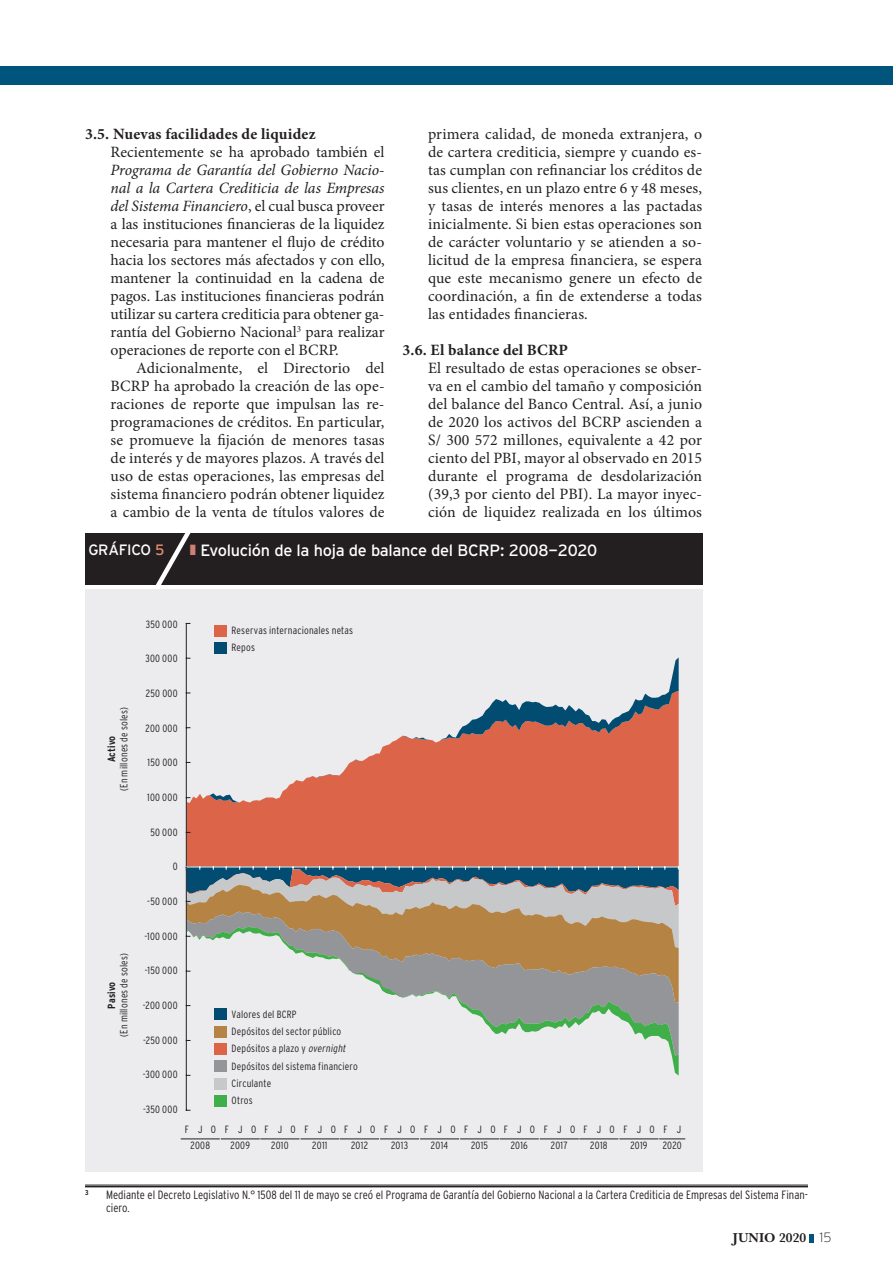
<style>
.page{position:relative;width:893px;height:1276px;background:#fff}
.page>*{position:absolute;margin:0;border:0;box-sizing:border-box;transform-origin:0 0}
.t1{font:16.35px "Interstate Mono";letter-spacing:-.02em;color:#fff}
.t2{font:15.75px/18px "Minion Pro";letter-spacing:.005em;color:#231f20;text-align:justify}
.t3{font:700 15.75px "Minion Pro";letter-spacing:.015em;color:#231f20}
.t4{font:15px "Interstate Mono";letter-spacing:-.02em;color:#fff}
.t5{font:13.5px "New Baskerville Bold SC";color:#231f20}
.t6{font:300 condensed 12px/13.5px "Interstate";color:#231f20}
.t7{font:300 condensed 10.5px/17.2px "Interstate";letter-spacing:.02em;color:#231f20}
.t8{font:700 condensed 10.5px "Interstate";letter-spacing:.015em;color:#231f20}
.t9{font:700 condensed 7.05px "Interstate";color:#231f20}
.s1{font-style:italic}
.s2{color:#e68e74}
.s3{font-family:"Baskerville";font-weight:600}
.s4{font-family:"Interstate";font-weight:200}
</style>
<div class="page">
<div style="left:85px;top:589px;width:617px;height:582px;background:#ececee"></div>
<div style="left:85px;top:534px;width:617px;height:51px;background:#231f20"></div>
<div style="left:215px;top:625px;width:12px;height:11px;background:#dc6549"></div>
<div style="left:215px;top:642px;width:12px;height:11px;background:#014c70"></div>
<div style="left:215px;top:1078px;width:12px;height:11px;background:#c7c8ca"></div>
<div style="left:215px;top:1095px;width:12px;height:11px;background:#40ae49"></div>
<div style="left:0;top:67px;width:893px;height:18px;background:#01547b"></div>
<hr style="left:85px;top:1186px;width:723px;height:1px;background:#231f20">
<hr style="left:85px;top:1184px;width:723px;height:1px;background:#231f20">
<div style="left:187px;top:803px;width:492px;height:63px;background:#dc6549"></div>
<svg style="left:187px;top:657px;width:492px;height:146px"></svg>
<hr style="left:186px;top:623px;width:1px;height:244px;background:#231f20">
<svg style="left:187px;top:948px;width:492px;height:127px"></svg>
<hr style="left:186px;top:867px;width:1px;height:243px;background:#231f20">
<svg style="left:186px;top:866px;width:493px;height:82px;background:#99927f"></svg>
<hr style="left:181px;top:1138px;width:38px;height:1px;background:#231f20">
<hr style="left:421px;top:1138px;width:38px;height:1px;background:#231f20">
<hr style="left:261px;top:1138px;width:38px;height:1px;background:#231f20">
<hr style="left:500px;top:1138px;width:38px;height:1px;background:#231f20">
<hr style="left:340px;top:1138px;width:39px;height:1px;background:#231f20">
<hr style="left:580px;top:1138px;width:38px;height:1px;background:#231f20">
<hr style="left:221px;top:1138px;width:38px;height:1px;background:#231f20">
<hr style="left:461px;top:1138px;width:38px;height:1px;background:#231f20">
<hr style="left:301px;top:1138px;width:38px;height:1px;background:#231f20">
<hr style="left:540px;top:1138px;width:38px;height:1px;background:#231f20">
<hr style="left:381px;top:1138px;width:38px;height:1px;background:#231f20">
<hr style="left:620px;top:1138px;width:38px;height:1px;background:#231f20">
<svg style="left:660px;top:1138px;width:25px;height:1px"></svg>
<svg style="left:809px;top:1234px;width:4px;height:8px"></svg>
<svg style="left:156px;top:534px;width:34px;height:51px"></svg>
<p class="t3" style="left:85px;top:123px;width:232px">3.5. Nuevas facilidades de liquidez</p>
<p class="t2" style="left:111px;top:143px;width:276px">Recientemente se ha aprobado también el</p>
<p class="t2" style="left:111px;top:161px;width:276px"><span class="s1">Programa de Garantía del Gobierno Nacio&shy;nal a la Cartera Crediticia de las Empresas del Sistema Financiero</span>, el cual busca proveer a las instituciones financieras de la liquidez necesaria para mantener el flujo de crédito hacia los sectores más afectados y con ello, mantener la continuidad en la cadena de pagos. Las instituciones financieras podrán utilizar su cartera crediticia para obtener ga&shy;rantía del Gobierno Nacional<sup>3</sup> para realizar operaciones de reporte con el BCRP.</p>
<p class="t2" style="left:111px;top:359px;width:276px;text-indent:25px">Adicionalmente, el Directorio del BCRP ha aprobado la creación de las ope&shy;raciones de reporte que impulsan las re&shy;programaciones de créditos. En particular, se promueve la fijación de menores tasas de interés y de mayores plazos. A través del uso de estas operaciones, las empresas del sistema financiero podrán obtener liquidez a cambio de la venta de títulos valores de</p>
<p class="t2" style="left:428px;top:125px;width:276px">primera calidad, de moneda extranjera, o de cartera crediticia, siempre y cuando es&shy;tas cumplan con refinanciar los créditos de sus clientes, en un plazo entre 6 y 48 meses, y tasas de interés menores a las pactadas inicialmente. Si bien estas operaciones son de carácter voluntario y se atienden a so&shy;licitud de la empresa financiera, se espera que este mecanismo genere un efecto de coordinación, a fin de extenderse a todas las entidades financieras.</p>
<p class="t3" style="left:403px;top:339px;width:167px">3.6. El balance del BCRP</p>
<p class="t2" style="left:428px;top:359px;width:276px">El resultado de estas operaciones se obser&shy;va en el cambio del tamaño y composición del balance del Banco Central. Así, a junio de 2020 los activos del BCRP ascienden a S/ 300 572 millones, equivalente a 42 por ciento del PBI, mayor al observado en 2015 durante el programa de desdolarización (39,3 por ciento del PBI). La mayor inyec&shy;ción de liquidez realizada en los últimos</p>
<p class="t4" style="left:88px;top:541px;width:77px">GRÁFICO <span class="s2">5</span></p>
<p class="t1" style="left:201px;top:541px;width:398px">Evolución de la hoja de balance del BCRP: 2008-2020</p>
<p class="t7" style="left:115px;top:791px;width:85px;rotate:-90deg">(En millones de soles)</p>
<p class="t8" style="left:105px;top:762px;width:28px;rotate:-90deg">Activo</p>
<p class="t7" style="left:115px;top:1037px;width:85px;rotate:-90deg">(En millones de soles)</p>
<p class="t8" style="left:105px;top:1008px;width:28px;rotate:-90deg">Pasivo</p>
<p class="t7" style="left:146px;top:615px;width:33px">350 000</p>
<p class="t7" style="left:145px;top:650px;width:34px">300 000</p>
<p class="t7" style="left:146px;top:684px;width:33px">250 000</p>
<p class="t7" style="left:145px;top:719px;width:34px">200 000</p>
<p class="t7" style="left:148px;top:754px;width:32px">150 000</p>
<p class="t7" style="left:147px;top:788px;width:32px">100 000</p>
<p class="t7" style="left:150px;top:823px;width:29px">50 000</p>
<p class="t7" style="left:173px;top:858px;width:6px">0</p>
<p class="t7" style="left:147px;top:892px;width:32px">-50 000</p>
<p class="t7" style="left:144px;top:927px;width:35px">-100 000</p>
<p class="t7" style="left:145px;top:961px;width:34px">-150 000</p>
<p class="t7" style="left:143px;top:996px;width:36px">-200 000</p>
<p class="t7" style="left:143px;top:1031px;width:36px">-250 000</p>
<p class="t7" style="left:143px;top:1065px;width:36px">-300 000</p>
<p class="t7" style="left:143px;top:1100px;width:36px">-350 000</p>
<p class="t7" style="left:185px;top:1120px;width:33px">FJO</p>
<p class="t7" style="left:190px;top:1137px;width:21px">2008</p>
<p class="t7" style="left:232px;top:622px;width:123px;line-height:16.5px">Reservas internacionales netas<br>Repos</p>
<p class="t7" style="left:232px;top:1005px;width:128px">Valores del BCRP<br>Depósitos del sector público<br>Depósitos a plazo y <span class="s1">overnight<br></span>Depósitos del sistema financiero<br>Circulante<br>Otros</p>
<p class="t7" style="left:225px;top:1120px;width:33px">FJO</p>
<p class="t7" style="left:230px;top:1137px;width:21px">2009</p>
<p class="t7" style="left:264px;top:1120px;width:33px">FJO</p>
<p class="t7" style="left:271px;top:1137px;width:19px">2010</p>
<p class="t7" style="left:304px;top:1120px;width:33px">FJO</p>
<p class="t7" style="left:312px;top:1137px;width:17px">2011</p>
<p class="t7" style="left:344px;top:1120px;width:33px">FJO</p>
<p class="t7" style="left:351px;top:1137px;width:18px">2012</p>
<p class="t7" style="left:384px;top:1120px;width:33px">FJO</p>
<p class="t7" style="left:391px;top:1137px;width:18px">2013</p>
<p class="t7" style="left:424px;top:1120px;width:33px">FJO</p>
<p class="t7" style="left:431px;top:1137px;width:19px">2014</p>
<p class="t7" style="left:464px;top:1120px;width:33px">FJO</p>
<p class="t7" style="left:471px;top:1137px;width:19px">2015</p>
<p class="t7" style="left:504px;top:1120px;width:33px">FJO</p>
<p class="t7" style="left:511px;top:1137px;width:19px">2016</p>
<p class="t7" style="left:544px;top:1120px;width:33px">FJO</p>
<p class="t7" style="left:551px;top:1137px;width:18px">2017</p>
<p class="t7" style="left:583px;top:1120px;width:33px">FJO</p>
<p class="t7" style="left:590px;top:1137px;width:19px">2018</p>
<p class="t7" style="left:623px;top:1120px;width:33px">FJO</p>
<p class="t7" style="left:630px;top:1137px;width:19px">2019</p>
<p class="t7" style="left:663px;top:1120px;width:19px">F J</p>
<p class="t7" style="left:663px;top:1137px;width:21px">2020</p>
<p class="t6" style="left:85px;top:1187px;width:7px">3</p>
<p class="t6" style="left:195px;top:1187px;width:57px">Legislativo N</p>
<p class="t6" style="left:281px;top:1187px;width:423px">del 1 de mayo se creó el Programa de Garantía del Gobierno Naciona a l Cartera Crediticia de</p>
<p class="t9" style="left:85px;top:1188px;width:5px">3</p>
<p class="t6" style="left:106px;top:1187px;width:703px">Mediante el Decreto Legislativo N.° 1508 del 11 de mayo se creó el Programa de Garantía del Gobierno Nacional a la Cartera Crediticia de Empresas del Sistema Finan&shy;ciero.</p>
<p class="t5" style="left:733px;top:1230px;width:100px">JUNIO <span class="s3">2020</span> <span class="s4">15</span></p>
</div>
